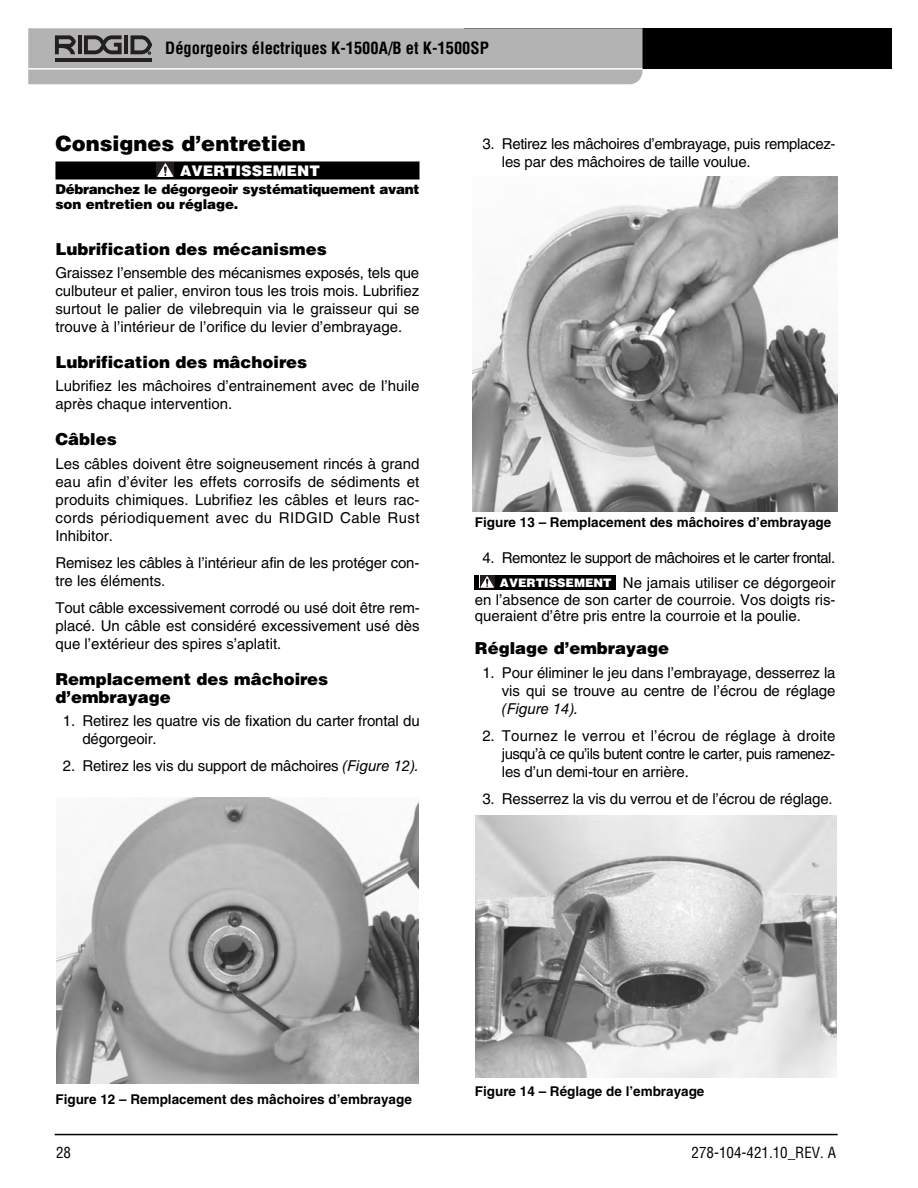
<style>
.page{position:relative;width:918px;height:1188px;background:#fff}
.page>*{position:absolute;margin:0;border:0;box-sizing:border-box;transform-origin:0 0}
.t1{font:900 21px "Helvetica LT Std";color:#000}
.t2{font:900 16.5px/18px "Helvetica LT Std";color:#000}
.t3{font:700 condensed 16.5px "Helvetica LT Std";color:#000}
.t4{font:15px/18px "Helvetica LT Std";letter-spacing:-.01em;color:#000}
.t5{font:15px/25.5px "Helvetica LT Std";letter-spacing:-.035em;color:#000;text-align:right}
.t6{font:condensed 15px "Helvetica LT Std";color:#000}
.t7{font:italic 15px "Helvetica LT Std";letter-spacing:-.01em;color:#000}
.t8{font:900 14.7px "Helvetica LT Std";color:#fff}
.t9{font:700 13.5px "Helvetica LT Std";color:#000}
.t10{font:900 13.5px/15px "Helvetica LT Std";letter-spacing:-.02em;color:#000}
.t11{font:900 11.7px "Helvetica LT Std";color:#fff}
.s1{font-style:italic}
</style>
<div class="page">
<hr style="left:55px;top:1134px;width:783px;height:1px;background:#000">
<div style="left:464px;top:28px;width:428px;height:41px;background:#000"></div>
<svg style="left:28px;top:28px;width:615px;height:56px;background:#afafaf"></svg>
<img style="left:472px;top:177px;width:365px;height:335px">
<img style="left:476px;top:815px;width:361px;height:263px">
<div style="left:55px;top:161px;width:365px;height:18px;background:#000"></div>
<div style="left:157px;top:162px;width:17px;height:15px;background:#231f20"></div>
<svg style="left:157px;top:163px;width:16px;height:14px"></svg>
<img style="left:56px;top:797px;width:363px;height:287px">
<div style="left:475px;top:575px;width:141px;height:15px;background:#000"></div>
<div style="left:480px;top:575px;width:14px;height:13px;background:#231f20"></div>
<svg style="left:480px;top:576px;width:14px;height:12px"></svg>
<p class="t3" style="left:165px;top:41px;width:325px">Dégorgeoirs électriques K-1500A/B et K-1500SP</p>
<h1 class="t1" style="left:55px;top:136px;width:252px">Consignes d’entretien</h1>
<p class="t8" style="left:180px;top:165px;width:141px">AVERTISSEMENT</p>
<p class="t10" style="left:55px;top:183px;width:366px">Débranchez le dégorgeoir systématiquement avant son entretien ou réglage.</p>
<p class="t2" style="left:55px;top:241px;width:273px">Lubrification des mécanismes</p>
<p class="t4" style="left:55px;top:265px;width:366px;text-align:justify">Graissez l’ensemble des mécanismes exposés, tels que culbuteur et palier, environ tous les trois mois. Lubrifiez surtout le palier de vilebrequin via le graisseur qui se trouve à l’intérieur de l’orifice du levier d’embrayage.</p>
<p class="t2" style="left:55px;top:354px;width:253px">Lubrification des mâchoires</p>
<p class="t4" style="left:55px;top:378px;width:366px">Lubrifiez les mâchoires d’entrainement avec de l’huile après chaque intervention.</p>
<p class="t2" style="left:55px;top:432px;width:63px">Câbles</p>
<p class="t4" style="left:55px;top:456px;width:366px;text-align:justify">Les câbles doivent être soigneusement rincés à grand eau afin d’éviter les effets corrosifs de sédiments et produits chimiques. Lubrifiez les câbles et leurs rac&shy;cords périodiquement avec du RIDGID Cable Rust Inhibitor.</p>
<p class="t4" style="left:55px;top:555px;width:365px">Remisez les câbles à l’intérieur afin de les protéger con&shy;tre les éléments.</p>
<p class="t4" style="left:55px;top:600px;width:366px;text-align:justify">Tout câble excessivement corrodé ou usé doit être rem&shy;placé. Un câble est considéré excessivement usé dès que l’extérieur des spires s’aplatit.</p>
<p class="t2" style="left:55px;top:671px;width:274px">Remplacement des mâchoires d’embrayage</p>
<p class="t4" style="left:82px;top:713px;width:339px;text-indent:-20px">1. Retirez les quatre vis de fixation du carter frontal du dégorgeoir.</p>
<p class="t4" style="left:63px;top:758px;width:358px">2. Retirez les vis du support de mâchoires <span class="s1">(Figure 12).</span></p>
<p class="t4" style="left:502px;top:136px;width:335px;text-indent:-20px">3. Retirez les mâchoires d’embrayage, puis remplacez&shy;les par des mâchoires de taille voulue.</p>
<p class="t9" style="left:475px;top:517px;width:358px">Figure 13 – Remplacement des mâchoires d’embrayage</p>
<p class="t5" style="left:482px;top:546px;width:355px">4. Remontez le support de mâchoires et le carter frontal.<br>Ne jamais utiliser ce dégorgeoir</p>
<p class="t4" style="left:475px;top:593px;width:362px;line-height:16.5px">en l’absence de son carter de courroie. Vos doigts ris&shy;queraient d’être pris entre la courroie et la poulie.</p>
<p class="t2" style="left:475px;top:641px;width:196px">Réglage d’embrayage</p>
<p class="t4" style="left:482px;top:665px;width:355px;text-align:right">1. Pour éliminer le jeu dans l’embrayage, desserrez la vis qui se trouve au centre de l’écrou de réglage</p>
<p class="t7" style="left:502px;top:703px;width:78px">(Figure 14).</p>
<p class="t4" style="left:502px;top:728px;width:335px;text-align:justify;text-indent:-20px">2. Tournez le verrou et l’écrou de réglage à droite jusqu’à ce qu’ils butent contre le carter, puis ramenez&shy;les d’un demi-tour en arrière.</p>
<p class="t4" style="left:482px;top:791px;width:352px">3. Resserrez la vis du verrou et de l’écrou de réglage.</p>
<p class="t11" style="left:500px;top:578px;width:113px">AVERTISSEMENT</p>
<p class="t9" style="left:55px;top:1094px;width:358px">Figure 12 – Remplacement des mâchoires d’embrayage</p>
<p class="t9" style="left:475px;top:1087px;width:231px">Figure 14 – Réglage de l’embrayage</p>
<p class="t6" style="left:56px;top:1147px;width:16px">28</p>
<p class="t6" style="left:692px;top:1147px;width:146px">278-104-421.10_REV. A</p>
</div>
